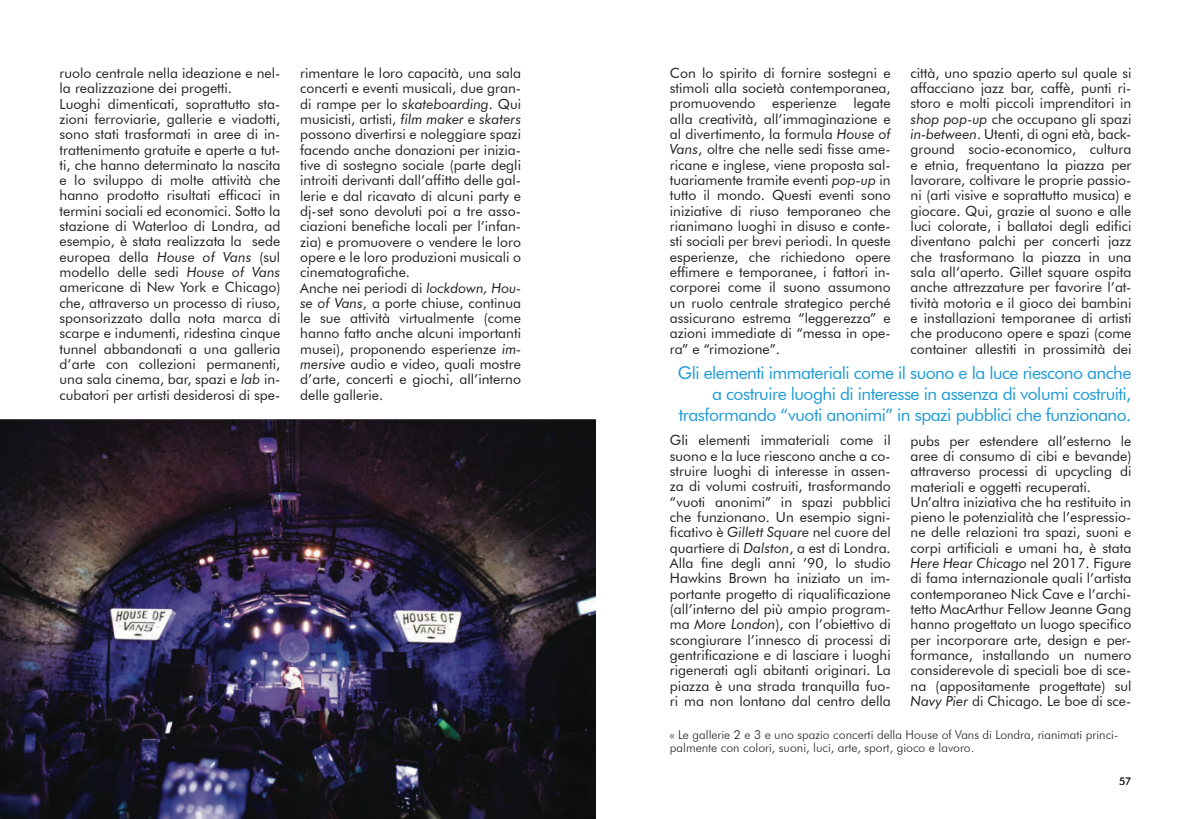
<style>
.page{position:relative;width:1191px;height:819px;background:#fff}
.page>*{position:absolute;margin:0;border:0;box-sizing:border-box;transform-origin:0 0}
.t1{font:17.5px/21px "Futura BT";letter-spacing:-.03em;color:#1b9ad7;text-align:right}
.t2{font:14px/15.4px "Futura BT";color:#231f20;text-align:justify}
.t3{font:300 12.25px/13.1px "Futura BT";color:#231f20}
.t4{font:10.5px "Futura BT";color:#231f20}
.s1{font-style:italic}
</style>
<div class="page">
<img style="left:0;top:419px;width:595px;height:400px">
<p class="t2" style="left:60px;top:66px;width:222px;text-align:left">ruolo centrale nella ideazione e nel&shy;la realizzazione dei progetti.<br>Luoghi dimenticati, soprattutto sta&shy;zioni ferroviarie, gallerie e viadotti, sono stati trasformati in aree di in&shy;trattenimento gratuite e aperte a tut&shy;ti, che hanno determinato la nascita e lo sviluppo di molte attività che hanno prodotto risultati efficaci in termini sociali ed economici. Sotto la stazione di Waterloo di Londra, ad esempio, è stata realizzata la sede europea della <span class="s1">House of Vans</span> (sul modello delle sedi <span class="s1">House of Vans </span>americane di New York e Chicago) che, attraverso un processo di riuso, sponsorizzato dalla nota marca di scarpe e indumenti, ridestina cinque tunnel abbandonati a una galleria d’arte con collezioni permanenti, una sala cinema, bar, spazi e <span class="s1">lab</span> in&shy;cubatori per artisti desiderosi di spe-</p>
<p class="t2" style="left:300px;top:66px;width:222px;text-align:left">rimentare le loro capacità, una sala concerti e eventi musicali, due gran&shy;di rampe per lo <span class="s1">skateboarding</span>. Qui musicisti, artisti, <span class="s1">film maker</span> e <span class="s1">skaters </span>possono divertirsi e noleggiare spazi facendo anche donazioni per inizia&shy;tive di sostegno sociale (parte degli introiti derivanti dall’affitto delle gal&shy;lerie e dal ricavato di alcuni party e dj-set sono devoluti poi a tre asso&shy;ciazioni benefiche locali per l’infan&shy;zia) e promuovere o vendere le loro opere e le loro produzioni musicali o cinematografiche.<br>Anche nei periodi di <span class="s1">lockdown, Hou&shy;se of Vans</span>, a porte chiuse, continua le sue attività virtualmente (come hanno fatto anche alcuni importanti musei), proponendo esperienze <span class="s1">im&shy;mersive</span> audio e video, quali mostre d’arte, concerti e giochi, all’interno delle gallerie.</p>
<p class="t2" style="left:670px;top:66px;width:222px">Con lo spirito di fornire sostegni e stimoli alla società contemporanea, promuovendo esperienze legate alla creatività, all’immaginazione e al divertimento, la formula <span class="s1">House of Vans</span>, oltre che nelle sedi fisse ame&shy;ricane e inglese, viene proposta sal&shy;tuariamente tramite eventi <span class="s1">pop-up</span> in tutto il mondo. Questi eventi sono iniziative di riuso temporaneo che rianimano luoghi in disuso e conte&shy;sti sociali per brevi periodi. In queste esperienze, che richiedono opere effimere e temporanee, i fattori in&shy;corporei come il suono assumono un ruolo centrale strategico perché assicurano estrema “leggerezza” e azioni immediate di “messa in ope&shy;ra” e “rimozione”.</p>
<p class="t2" style="left:910px;top:66px;width:222px">città, uno spazio aperto sul quale si affacciano jazz bar, caffè, punti ri&shy;storo e molti piccoli imprenditori in <span class="s1">shop pop-up</span> che occupano gli spazi <span class="s1">in-between</span>. Utenti, di ogni età, back&shy;ground socio-economico, cultura e etnia, frequentano la piazza per lavorare, coltivare le proprie passio&shy;ni (arti visive e soprattutto musica) e giocare. Qui, grazie al suono e alle luci colorate, i ballatoi degli edifici diventano palchi per concerti jazz che trasformano la piazza in una sala all’aperto. Gillet square ospita anche attrezzature per favorire l’at&shy;tività motoria e il gioco dei bambini e installazioni temporanee di artisti che producono opere e spazi (come container allestiti in prossimità dei</p>
<p class="t1" style="left:678px;top:363px;width:455px">Gli elementi immateriali come il suono e la luce riescono anche a costruire luoghi di interesse in assenza di volumi costruiti, trasformando “vuoti anonimi” in spazi pubblici che funzionano.</p>
<p class="t2" style="left:670px;top:434px;width:222px">Gli elementi immateriali come il suono e la luce riescono anche a co&shy;struire luoghi di interesse in assen&shy;za di volumi costruiti, trasformando “vuoti anonimi” in spazi pubblici che funzionano. Un esempio signi&shy;ficativo è <span class="s1">Gillett Square</span> nel cuore del quartiere di <span class="s1">Dalston</span>, a est di Londra.<br>Alla fine degli anni ’90, lo studio Hawkins Brown ha iniziato un im&shy;portante progetto di riqualificazione (all’interno del più ampio program&shy;ma <span class="s1">More London</span>), con l’obiettivo di scongiurare l’innesco di processi di gentrificazione e di lasciare i luoghi rigenerati agli abitanti originari. La piazza è una strada tranquilla fuo&shy;ri ma non lontano dal centro della</p>
<p class="t2" style="left:910px;top:434px;width:222px;text-align:left">pubs per estendere all’esterno le aree di consumo di cibi e bevande) attraverso processi di upcycling di materiali e oggetti recuperati.<br>Un’altra iniziativa che ha restituito in pieno le potenzialità che l’espressio&shy;ne delle relazioni tra spazi, suoni e corpi artificiali e umani ha, è stata <span class="s1">Here Hear Chicago</span> nel 2017. Figure di fama internazionale quali l’artista contemporaneo Nick Cave e l’archi&shy;tetto MacArthur Fellow Jeanne Gang hanno progettato un luogo specifico per incorporare arte, design e per&shy;formance, installando un numero considerevole di speciali boe di sce&shy;na (appositamente progettate) sul <span class="s1">Navy Pier</span> di Chicago. Le boe di sce-</p>
<p class="t3" style="left:670px;top:729px;width:450px">« Le gallerie 2 e 3 e uno spazio concerti della House of Vans di Londra, rianimati princi&shy;palmente con colori, suoni, luci, arte, sport, gioco e lavoro.</p>
<p class="t4" style="left:1119px;top:776px;width:14px">57</p>
</div>
